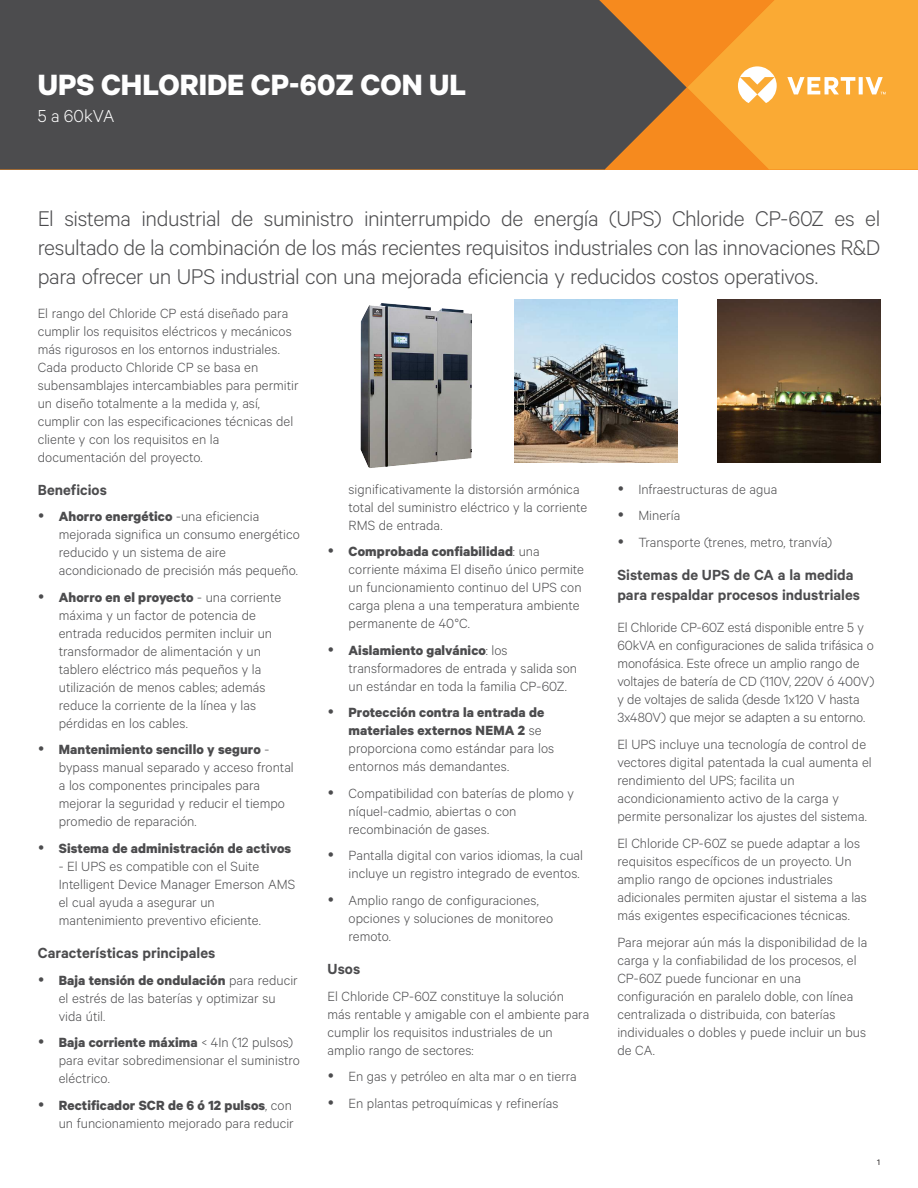
<style>
.page{position:relative;width:918px;height:1188px;background:#fff}
.page>*{position:absolute;margin:0;border:0;box-sizing:border-box;transform-origin:0 0}
.t1{font:700 33px "Calibre";color:#fff}
.t2{font:300 24px/28.8px "Calibre";letter-spacing:-.02em;color:#4c4c4e;text-align:justify}
.t3{font:300 19.5px "Calibre";color:#fff}
.t4{font:600 16.5px/19.8px "Calibre";color:#4c4c4e}
.t5{font:300 15px/18px "Calibre";color:#4c4c4e}
.t6{font:700 15px "Calibre";letter-spacing:.005em;color:#4c4c4e}
.t7{font:9px "Calibre";color:#221f1f}
.s1{font-weight:700}
</style>
<div class="page">
<div style="left:0;top:0;width:599px;height:170px;background:#4c4c4e"></div>
<svg style="left:599px;top:0;width:319px;height:170px;background:#e09637"></svg>
<img style="left:514px;top:300px;width:163px;height:163px">
<img style="left:717px;top:300px;width:163px;height:163px">
<img style="left:360px;top:303px;width:112px;height:165px">
<h1 class="t1" style="left:38px;top:68px;width:430px">UPS CHLORIDE CP-60Z CON UL</h1>
<h3 class="t3" style="left:38px;top:109px;width:78px">5 a 60kVA</h3>
<p class="t2" style="left:38px;top:206px;width:844px">El sistema industrial de suministro ininterrumpido de energía (UPS) Chloride CP-60Z es el resultado de la combinación de los más recientes requisitos industriales con las innovaciones R&amp;D para ofrecer un UPS industrial con una mejorada eficiencia y reducidos costos operativos.</p>
<p class="t5" style="left:38px;top:305px;width:262px">El rango del Chloride CP está diseñado para cumplir los requisitos eléctricos y mecánicos más rigurosos en los entornos industriales.<br>Cada producto Chloride CP se basa en subensamblajes intercambiables para permitir un diseño totalmente a la medida y, así, cumplir con las especificaciones técnicas del cliente y con los requisitos en la documentación del proyecto.</p>
<p class="t4" style="left:38px;top:481px;width:71px">Beneficios</p>
<p class="t5" style="left:59px;top:509px;width:243px"><span class="s1">Ahorro energético</span> -una eficiencia mejorada significa un consumo energético reducido y un sistema de aire acondicionado de precisión más pequeño.</p>
<p class="t5" style="left:59px;top:589px;width:224px"><span class="s1">Ahorro en el proyecto</span> - una corriente máxima y un factor de potencia de entrada reducidos permiten incluir un transformador de alimentación y un tablero eléctrico más pequeños y la utilización de menos cables; además reduce la corriente de la línea y las pérdidas en los cables.</p>
<p class="t5" style="left:59px;top:742px;width:237px"><span class="s1">Mantenimiento sencillo y seguro</span> - bypass manual separado y acceso frontal a los componentes principales para mejorar la seguridad y reducir el tiempo promedio de reparación.</p>
<p class="t6" style="left:59px;top:841px;width:234px">Sistema de administración de activos</p>
<p class="t5" style="left:59px;top:858px;width:238px">- El UPS es compatible con el Suite Intelligent Device Manager Emerson AMS el cual ayuda a asegurar un mantenimiento preventivo eficiente.</p>
<p class="t4" style="left:38px;top:944px;width:179px">Características principales</p>
<p class="t5" style="left:59px;top:972px;width:240px"><span class="s1">Baja tensión de ondulación</span> para reducir el estrés de las baterías y optimizar su vida útil.</p>
<p class="t5" style="left:59px;top:1035px;width:243px"><span class="s1">Baja corriente máxima</span> &lt; 4In (12 pulsos) para evitar sobredimensionar el suministro eléctrico.</p>
<p class="t5" style="left:59px;top:1097px;width:236px"><span class="s1">Rectificador SCR de 6 ó 12 pulsos</span>, con un funcionamiento mejorado para reducir</p>
<p class="t5" style="left:349px;top:481px;width:240px">significativamente la distorsión armónica total del suministro eléctrico y la corriente<br>RMS de entrada.</p>
<p class="t5" style="left:349px;top:544px;width:237px"><span class="s1">Comprobada confiabilidad</span>: una corriente máxima El diseño único permite un funcionamiento continuo del UPS con carga plena a una temperatura ambiente permanente de 40°C.</p>
<p class="t5" style="left:349px;top:642px;width:230px"><span class="s1">Aislamiento galvánico</span>: los transformadores de entrada y salida son un estándar en toda la familia CP-60Z.</p>
<p class="t5" style="left:349px;top:705px;width:207px"><span class="s1">Protección contra la entrada de materiales externos NEMA 2</span> se proporciona como estándar para los entornos más demandantes.</p>
<p class="t5" style="left:349px;top:785px;width:227px">Compatibilidad con baterías de plomo y níquel-cadmio, abiertas o con recombinación de gases.</p>
<p class="t5" style="left:349px;top:848px;width:236px">Pantalla digital con varios idiomas, la cual incluye un registro integrado de eventos.</p>
<p class="t5" style="left:349px;top:892px;width:206px">Amplio rango de configuraciones, opciones y soluciones de monitoreo remoto.</p>
<p class="t4" style="left:328px;top:960px;width:34px">Usos</p>
<p class="t5" style="left:328px;top:988px;width:263px">El Chloride CP-60Z constituye la solución más rentable y amigable con el ambiente para cumplir los requisitos industriales de un amplio rango de sectores:</p>
<p class="t5" style="left:349px;top:1064px;width:230px;line-height:26.5px">En gas y petróleo en alta mar o en tierra<br>En plantas petroquímicas y refinerías</p>
<p class="t5" style="left:638px;top:477px;width:195px;line-height:26.5px">Infraestructuras de agua<br>Minería<br>Transporte (trenes, metro, tranvía)</p>
<p class="t4" style="left:617px;top:566px;width:244px">Sistemas de UPS de CA a la medida para respaldar procesos industriales</p>
<p class="t5" style="left:617px;top:619px;width:259px">El Chloride CP-60Z está disponible entre 5 y 60kVA en configuraciones de salida trifásica o monofásica. Este ofrece un amplio rango de voltajes de batería de CD (110V, 220V ó 400V) y de voltajes de salida (desde 1x120 V hasta 3x480V) que mejor se adapten a su entorno.</p>
<p class="t5" style="left:617px;top:736px;width:256px">El UPS incluye una tecnología de control de vectores digital patentada la cual aumenta el rendimiento del UPS; facilita un acondicionamiento activo de la carga y permite personalizar los ajustes del sistema.</p>
<p class="t5" style="left:617px;top:835px;width:251px">El Chloride CP-60Z se puede adaptar a los requisitos específicos de un proyecto. Un amplio rango de opciones industriales adicionales permiten ajustar el sistema a las más exigentes especificaciones técnicas.</p>
<p class="t5" style="left:617px;top:934px;width:251px">Para mejorar aún más la disponibilidad de la carga y la confiabilidad de los procesos, el CP-60Z puede funcionar en una configuración en paralelo doble, con línea centralizada o distribuida, con baterías individuales o dobles y puede incluir un bus de CA.</p>
<p class="t7" style="left:877px;top:1159px;width:4px">1</p>
</div>
